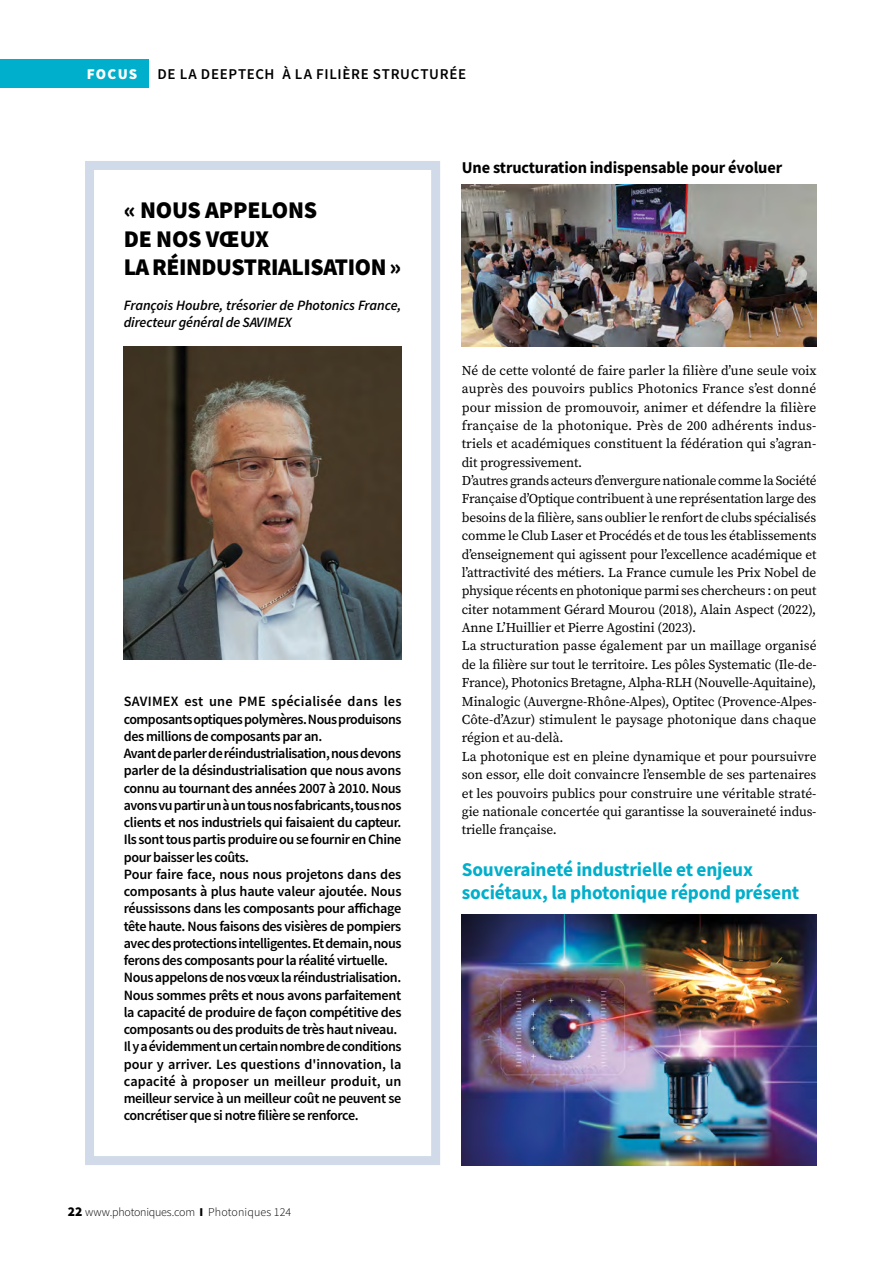
<style>
.page{position:relative;width:893px;height:1263px;background:#fff}
.page>*{position:absolute;margin:0;border:0;box-sizing:border-box;transform-origin:0 0}
.t1{font:900 24px/28.8px "Source Sans Pro";letter-spacing:-.015em;color:#000}
.t2{font:700 19.5px/23.4px "Source Sans Pro";letter-spacing:-.01em;color:#00afcb}
.t3{font:700 16.5px "Source Sans Pro";letter-spacing:-.01em;color:#000}
.t4{font:600 15px "Source Sans Pro";color:#000}
.t5{font:900 15px "Source Sans Pro";letter-spacing:.08em;color:#fff}
.t6{font:600 14.25px/17.2px "Source Sans Pro";letter-spacing:-.03em;color:#000}
.t7{font:italic 600 14.25px/17.2px "Source Sans Pro";letter-spacing:-.01em;color:#000}
.t8{font:13.5px/18.3px "Source Serif Pro";letter-spacing:-.01em;color:#000}
.t9{font:300 12px "Source Sans Pro";color:#000}
.s1{font-weight:900;font-size:13.5px}
.s2{font-weight:900}
</style>
<div class="page">
<div style="left:0;top:60px;width:149px;height:28px;background:#00afcb"></div>
<div style="left:85px;top:161px;width:355px;height:1004px;border:9px solid #d1dae9"></div>
<img style="left:124px;top:347px;width:277px;height:313px">
<img style="left:462px;top:185px;width:354px;height:162px">
<img style="left:462px;top:914px;width:354px;height:251px">
<p class="t5" style="left:87px;top:64px;width:52px">FOCUS</p>
<p class="t4" style="left:157px;top:64px;width:54px">deladeeptech</p>
<p class="t4" style="left:279px;top:64px;width:46px">àlafilière</p>
<p class="t4" style="left:373px;top:64px;width:11px">structur</p>
<p class="t4" style="left:449px;top:64px;width:16px">ée</p>
<h1 class="t1" style="left:124px;top:195px;width:279px">« NOUS APPELONS<br>DE NOS VŒUX<br>LA RÉINDUSTRIALISATION »</h1>
<p class="t7" style="left:124px;top:296px;width:279px">François Houbre, trésorier de Photonics France, directeur général de SAVIMEX</p>
<p class="t6" style="left:124px;top:693px;width:279px">SAVIMEX est une PME spécialisée dans les composants optiques polymères. Nous produisons des millions de composants par an.<br>Avant de parler de réindustrialisation, nous devons parler de la désindustrialisation que nous avons connu au tournant des années 2007 à 2010. Nous avons vu partir un à un tous nos fabricants, tous nos clients et nos industriels qui faisaient du capteur.<br>Ils sont tous partis produire ou se fournir en Chine pour baisser les coûts.<br>Pour faire face, nous nous projetons dans des composants à plus haute valeur ajoutée. Nous réussissons dans les composants pour affichage tête haute. Nous faisons des visières de pompiers avec des protections intelligentes. Et demain, nous ferons des composants pour la réalité virtuelle.<br>Nous appelons de nos vœux la réindustrialisation.<br>Nous sommes prêts et nous avons parfaitement la capacité de produire de façon compétitive des composants ou des produits de très haut niveau.<br>Il y a évidemment un certain nombre de conditions pour y arriver. Les questions d'innovation, la capacité à proposer un meilleur produit, un meilleur service à un meilleur coût ne peuvent se concrétiser que si notre filière se renforce.</p>
<p class="t9" style="left:68px;top:1205px;width:225px"><span class="s1">22</span> www.photoniques.com <span class="s2">I</span> Photoniques 124</p>
<p class="t3" style="left:462px;top:156px;width:322px">Une structuration indispensable pour évoluer</p>
<p class="t8" style="left:462px;top:361px;width:356px">Né de cette volonté de faire parler la filière d’une seule voix auprès des pouvoirs publics Photonics France s’est donné pour mission de promouvoir, animer et défendre la filière française de la photonique. Près de 200 adhérents indus&shy;triels et académiques constituent la fédération qui s’agran&shy;dit progressivement.<br>D’autres grands acteurs d’envergure nationale comme la Société Française d’Optique contribuent à une représentation large des besoins de la filière, sans oublier le renfort de clubs spécialisés comme le Club Laser et Procédés et de tous les établissements d’enseignement qui agissent pour l’excellence académique et l’attractivité des métiers. La France cumule les Prix Nobel de physique récents en photonique parmi ses chercheurs : on peut citer notamment Gérard Mourou (2018), Alain Aspect (2022), Anne L’Huillier et Pierre Agostini (2023).<br>La structuration passe également par un maillage organisé de la filière sur tout le territoire. Les pôles Systematic (Ile-de-France), Photonics Bretagne, Alpha-RLH (Nouvelle-Aquitaine), Minalogic (Auvergne-Rhône-Alpes), Optitec (Provence-Alpes-Côte-d’Azur) stimulent le paysage photonique dans chaque région et au-delà.<br>La photonique est en pleine dynamique et pour poursuivre son essor, elle doit convaincre l’ensemble de ses partenaires et les pouvoirs publics pour construire une véritable straté&shy;gie nationale concertée qui garantisse la souveraineté indus&shy;trielle française.</p>
<h2 class="t2" style="left:462px;top:857px;width:339px">Souveraineté industrielle et enjeux sociétaux, la photonique répond présent</h2>
</div>
